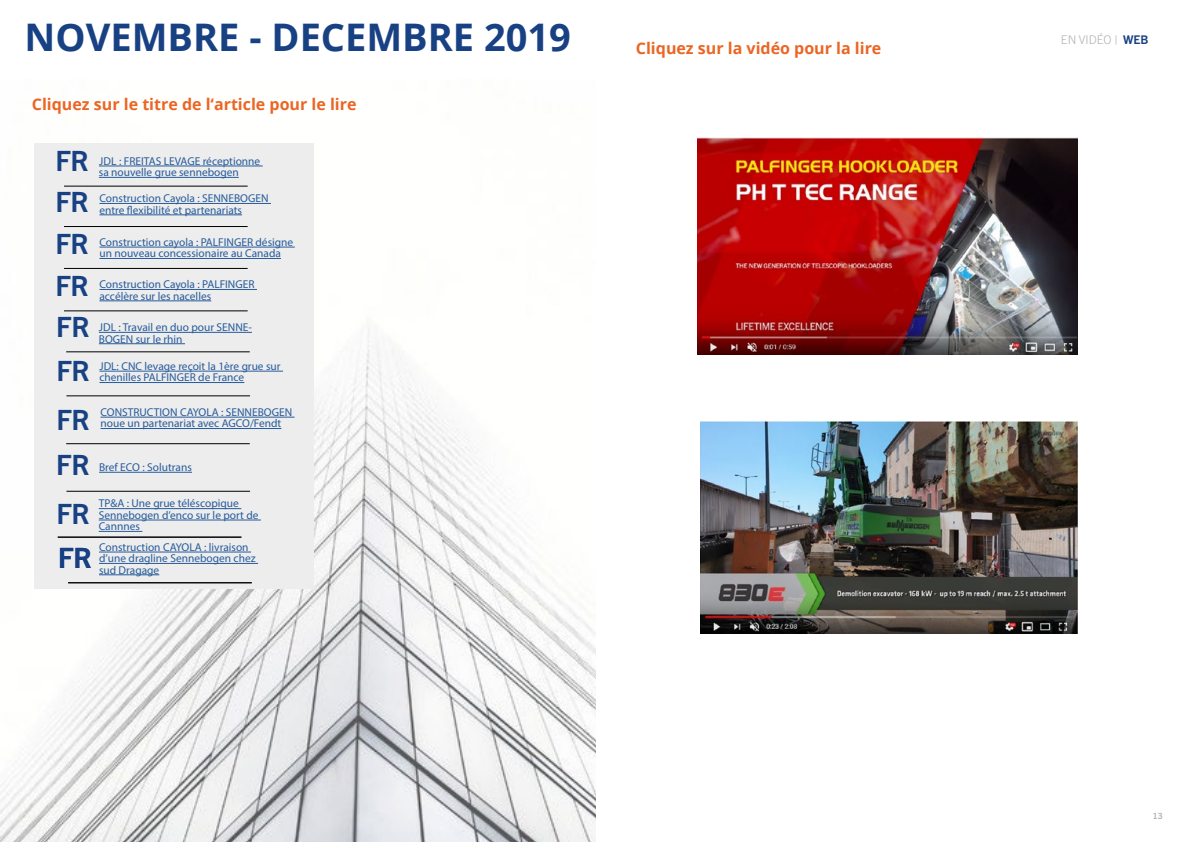
<style>
.page{position:relative;width:1191px;height:842px;background:#fff}
.page>*{position:absolute;margin:0;border:0;box-sizing:border-box;transform-origin:0 0}
.t1{font:700 38px "Open Sans";color:#184184}
.t2{font:700 28px/44.8px "Trade Gothic Next LT Pro";letter-spacing:-.015em;color:#184184}
.t3{font:700 16px "Open Sans";color:#eb6524}
.t4{font:300 12px "Trade Gothic Next LT Pro";color:#b3b2b2}
.t5{font:11.4px/11.4px "Myriad Pro";color:#275b9b}
.t6{font:700 8.5px "Trade Gothic Next LT Pro";color:#b3b2b2}
.s1{font-weight:700;color:#184184}
</style>
<div class="page">
<img style="left:0;top:143px;width:595px;height:699px">
<div style="left:35px;top:143px;width:279px;height:446px;background:#ededed"></div>
<hr style="left:66px;top:443px;width:184px;height:1px;background:#000">
<hr style="left:64px;top:311px;width:184px;height:1px;background:#000">
<hr style="left:99px;top:289px;width:158px;height:1px;background:#275b9b">
<hr style="left:99px;top:301px;width:112px;height:1px;background:#275b9b">
<hr style="left:66px;top:352px;width:184px;height:1px;background:#000">
<hr style="left:66px;top:396px;width:184px;height:1px;background:#000">
<hr style="left:66px;top:491px;width:184px;height:1px;background:#000">
<hr style="left:64px;top:226px;width:184px;height:1px;background:#000">
<hr style="left:99px;top:203px;width:172px;height:1px;background:#275b9b">
<hr style="left:99px;top:215px;width:143px;height:1px;background:#275b9b">
<hr style="left:64px;top:268px;width:184px;height:1px;background:#000">
<hr style="left:99px;top:247px;width:196px;height:1px;background:#275b9b">
<hr style="left:99px;top:258px;width:182px;height:1px;background:#275b9b">
<hr style="left:64px;top:186px;width:184px;height:1px;background:#000">
<hr style="left:99px;top:166px;width:164px;height:1px;background:#275b9b">
<hr style="left:99px;top:177px;width:140px;height:1px;background:#275b9b">
<hr style="left:99px;top:332px;width:153px;height:1px;background:#275b9b">
<hr style="left:99px;top:343px;width:86px;height:1px;background:#275b9b">
<hr style="left:99px;top:371px;width:184px;height:1px;background:#275b9b">
<hr style="left:99px;top:382px;width:145px;height:1px;background:#275b9b">
<hr style="left:100px;top:417px;width:194px;height:1px;background:#275b9b">
<hr style="left:100px;top:428px;width:181px;height:1px;background:#275b9b">
<hr style="left:99px;top:472px;width:93px;height:1px;background:#275b9b">
<img style="left:698px;top:137px;width:380px;height:217px">
<img style="left:701px;top:422px;width:377px;height:211px">
<hr style="left:99px;top:508px;width:142px;height:1px;background:#275b9b">
<hr style="left:99px;top:520px;width:162px;height:1px;background:#275b9b">
<hr style="left:99px;top:531px;width:43px;height:1px;background:#275b9b">
<hr style="left:99px;top:552px;width:152px;height:1px;background:#275b9b">
<hr style="left:99px;top:563px;width:159px;height:1px;background:#275b9b">
<hr style="left:99px;top:574px;width:60px;height:1px;background:#275b9b">
<hr style="left:58px;top:537px;width:183px;height:1px;background:#000">
<hr style="left:68px;top:582px;width:184px;height:1px;background:#000">
<h1 class="t1" style="left:25px;top:10px;width:548px">NOVEMBRE - DECEMBRE 2019</h1>
<h3 class="t3" style="left:32px;top:93px;width:326px">Cliquez sur le titre de l‘article pour le lire</h3>
<h2 class="t2" style="left:55px;top:137px;width:35px">FR</h2>
<h2 class="t2" style="left:55px;top:177px;width:35px">FR</h2>
<h2 class="t2" style="left:55px;top:219px;width:35px">FR</h2>
<h2 class="t2" style="left:55px;top:262px;width:35px">FR</h2>
<h2 class="t2" style="left:56px;top:303px;width:35px;line-height:44px">FR<br>FR</h2>
<h2 class="t2" style="left:56px;top:396px;width:35px">FR<br>FR</h2>
<p class="t5" style="left:99px;top:155px;width:163px">JDL : FREITAS LEVAGE réceptionne</p>
<p class="t5" style="left:99px;top:167px;width:141px">sa nouvelle grue sennebogen</p>
<p class="t5" style="left:99px;top:193px;width:171px">Construction Cayola : SENNEBOGEN</p>
<p class="t5" style="left:99px;top:204px;width:144px">entre flexibilité et partenariats</p>
<p class="t5" style="left:99px;top:236px;width:195px">Construction cayola : PALFINGER désigne</p>
<p class="t5" style="left:99px;top:248px;width:183px">un nouveau concessionaire au Canada</p>
<p class="t5" style="left:99px;top:279px;width:157px">Construction Cayola : PALFINGER</p>
<p class="t5" style="left:99px;top:290px;width:113px">accélère sur les nacelles</p>
<p class="t5" style="left:99px;top:321px;width:155px">JDL : Travail en duo pour SENNE-<br>BOGEN sur le rhin</p>
<p class="t5" style="left:99px;top:360px;width:183px">JDL: CNC levage reçoit la 1ère grue sur chenilles PALFINGER de France</p>
<p class="t5" style="left:100px;top:406px;width:193px">CONSTRUCTION CAYOLA : SENNEBOGEN noue un partenariat avec AGCO/Fendt</p>
<p class="t5" style="left:99px;top:461px;width:94px">Bref ECO : Solutrans</p>
<h2 class="t2" style="left:56px;top:490px;width:35px">FR</h2>
<p class="t5" style="left:99px;top:498px;width:161px">TP&amp;A : Une grue téléscopique<br>Sennebogen d’enco sur le port de<br>Cannnes</p>
<h2 class="t2" style="left:58px;top:533px;width:35px">FR</h2>
<p class="t5" style="left:99px;top:541px;width:158px">Construction CAYOLA : livraison d’une dragline Sennebogen chez sud Dragage</p>
<h3 class="t3" style="left:636px;top:37px;width:247px">Cliquez sur la vidéo pour la lire</h3>
<p class="t4" style="left:1061px;top:32px;width:89px">EN VIDÉO | <span class="s1">WEB</span></p>
<p class="t6" style="left:1152px;top:810px;width:11px">13</p>
</div>
